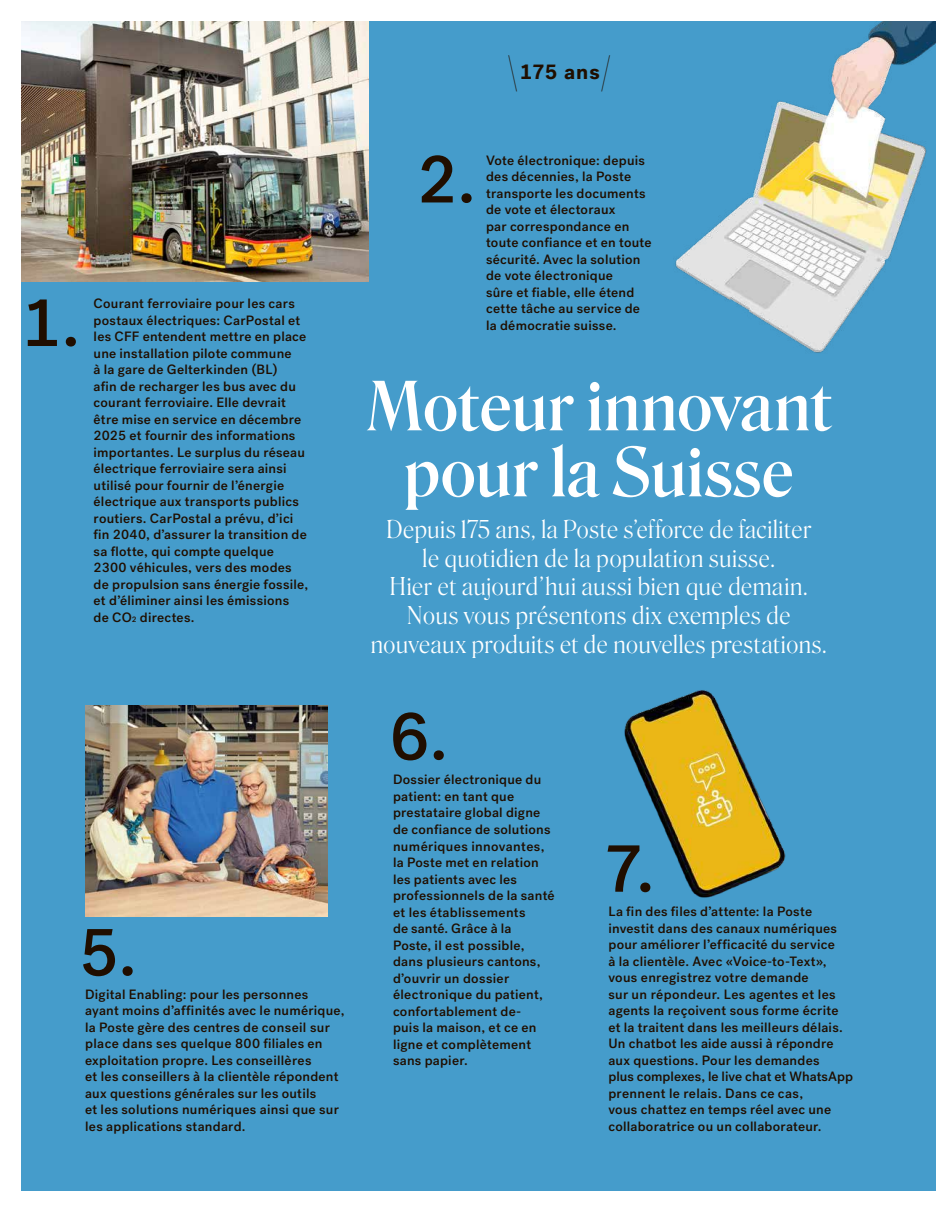
<style>
.page{position:relative;width:936px;height:1212px;background:#fff}
.page>*{position:absolute;margin:0;border:0;box-sizing:border-box;transform-origin:0 0}
.t1{font:500 67.5px "Post Grotesk";color:#200e00}
.t2{font:500 66px/66px "Roslindale Display Narrow";letter-spacing:.015em;color:#fff;text-align:center}
.t3{font:300 24px/28.7px "Roslindale Display Narrow";letter-spacing:.025em;color:#fff;text-align:center}
.t4{font:700 21px "Post Grotesk";letter-spacing:.03em;color:#200e00}
.t5{font:500 13.5px/16.5px "Post Grotesk";letter-spacing:.02em;color:#200e00}
.s1{font-family:"Roslindale Display";font-weight:200;font-stretch:condensed;font-size:42.3px}
.s2{font-size:7.8px}
</style>
<div class="page">
<div style="left:21px;top:21px;width:914px;height:1170px;background:#459ccb"></div>
<img style="left:624px;top:690px;width:162px;height:208px">
<img style="left:21px;top:21px;width:347px;height:260px">
<img style="left:675px;top:22px;width:260px;height:331px">
<img style="left:85px;top:706px;width:242px;height:210px">
<h3 class="t4" style="left:506px;top:58px;width:107px"><span class="s1">\</span>175 ans<span class="s1">/</span></h3>
<h1 class="t1" style="left:21px;top:282px;width:60px">1.</h1>
<p class="t5" style="left:94px;top:295px;width:216px">Courant ferroviaire pour les cars postaux électriques: CarPostal et les CFF entendent mettre en place une installation pilote commune<br>à la gare de Gelterkinden (BL)<br>afin de recharger les bus avec du courant ferroviaire. Elle devrait être mise en service en décembre<br>2025 et fournir des informations importantes. Le surplus du réseau électrique ferroviaire sera ainsi utilisé pour fournir de l’énergie électrique aux transports publics routiers. CarPostal a prévu, d’ici fin 2040, d’assurer la transition de sa flotte, qui compte quelque<br>2300 véhicules, vers des modes de propulsion sans énergie fossile, et d’éliminer ainsi les émissions<br>de CO<span class="s2">2</span> directes.</p>
<h1 class="t1" style="left:79px;top:911px;width:60px">5.</h1>
<p class="t5" style="left:85px;top:986px;width:261px">Digital Enabling: pour les personnes ayant moins d’affinités avec le numérique, la Poste gère des centres de conseil sur place dans ses quelque 800 filiales en exploitation propre. Les conseillères<br>et les conseillers à la clientèle répondent aux questions générales sur les outils<br>et les solutions numériques ainsi que sur les applications standard.</p>
<h1 class="t1" style="left:417px;top:138px;width:60px">2.</h1>
<p class="t5" style="left:486px;top:152px;width:167px">Vote électronique: depuis des décennies, la Poste transporte les documents de vote et électoraux<br>par correspondance en toute confiance et en toute sécurité. Avec la solution de vote électronique<br>sûre et fiable, elle étend cette tâche au service de la démocratie suisse.</p>
<h2 class="t2" style="left:366px;top:370px;width:467px">Moteur innovant pour la Suisse</h2>
<h3 class="t3" style="left:371px;top:513px;width:457px">Depuis 175 ans, la Poste s’efforce de faciliter<br>le quotidien de la population suisse.<br>Hier et aujourd’hui aussi bien que demain.<br>Nous vous présentons dix exemples de nouveaux produits et de nouvelles prestations.</h3>
<h1 class="t1" style="left:389px;top:695px;width:60px">6.</h1>
<p class="t5" style="left:393px;top:771px;width:163px">Dossier électronique du patient: en tant que prestataire global digne de confiance de solutions numériques innovantes, la Poste met en relation les patients avec les professionnels de la santé et les établissements<br>de santé. Grâce à la<br>Poste, il est possible, dans plusieurs cantons, d’ouvrir un dossier électronique du patient, confortablement de-<br>puis la maison, et ce en ligne et complètement sans papier.</p>
<h1 class="t1" style="left:603px;top:828px;width:53px">7.</h1>
<p class="t5" style="left:608px;top:903px;width:246px">La fin des files d’attente: la Poste investit dans des canaux numériques pour améliorer l’efficacité du service<br>à la clientèle. Avec «Voice-to-Text», vous enregistrez votre demande<br>sur un répondeur. Les agentes et les agents la reçoivent sous forme écrite et la traitent dans les meilleurs délais.<br>Un chatbot les aide aussi à répondre aux questions. Pour les demandes<br>plus complexes, le live chat et WhatsApp prennent le relais. Dans ce cas,<br>vous chattez en temps réel avec une collaboratrice ou un collaborateur.</p>
</div>
